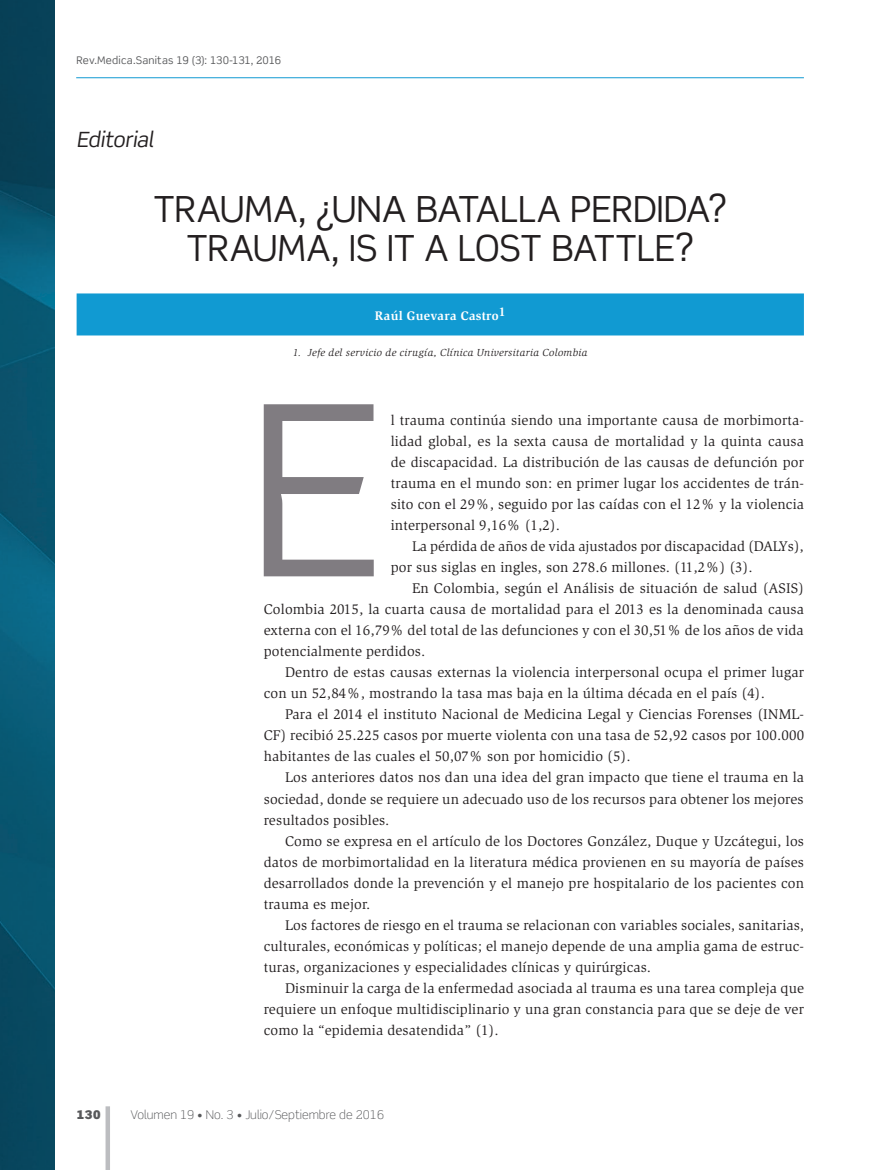
<style>
.page{position:relative;width:872px;height:1170px;background:#fff}
.page>*{position:absolute;margin:0;border:0;box-sizing:border-box;transform-origin:0 0}
.t1{font:36px/39px "Scene Std";letter-spacing:-.01em;color:#231f20;text-align:center}
.t2{font:italic 21px "Scene Std";letter-spacing:-.01em;color:#231f20}
.t3{font:14.4px/21px "Slimbach Std";letter-spacing:.01em;color:#231f20;text-align:justify}
.t4{font:700 12.75px "Slimbach Std";letter-spacing:.015em;color:#fff}
.t5{font:300 12px "Scene Std";color:#57585a}
.t6{font:900 12px "Scene Std";color:#57585a}
.t7{font:italic 10.5px "Slimbach Std";letter-spacing:.03em;color:#231f20}
.t8{font:10.5px "Scene Std";letter-spacing:.02em;color:#57585a}
.s1{font-style:inherit}
</style>
<div class="page">
<hr style="left:106px;top:1106px;width:4px;height:63px;background:#bcbdc0">
<hr style="left:76px;top:77px;width:728px;height:1px;background:#119ad2">
<img style="left:0;top:0;width:55px;height:1169px">
<div style="left:77px;top:293px;width:727px;height:42px;background:#119ad2"></div>
<svg style="left:264px;top:404px;width:110px;height:172px"></svg>
<p class="t8" style="left:77px;top:53px;width:206px">Rev.Medica.Sanitas <span class="s1">19 (3): 130-131, 2016</span></p>
<h2 class="t2" style="left:77px;top:127px;width:78px">Editorial</h2>
<h1 class="t1" style="left:153px;top:189px;width:575px">TRAUMA, ¿UNA BATALLA PERDIDA?<br>TRAUMA, IS IT A LOST BATTLE?</h1>
<p class="t4" style="left:375px;top:308px;width:132px">Raúl Guevara Castro1</p>
<p class="t7" style="left:293px;top:347px;width:296px">1. Jefe del servicio de cirugía, Clínica Universitaria Colombia</p>
<p class="t3" style="left:391px;top:410px;width:415px">l trauma continúa siendo una importante causa de morbimorta&shy;lidad global, es la sexta causa de mortalidad y la quinta causa de discapacidad. La distribución de las causas de defunción por trauma en el mundo son: en primer lugar los accidentes de trán&shy;sito con el 29%, seguido por las caídas con el 12% y la violencia interpersonal 9,16% (1,2).</p>
<p class="t3" style="left:391px;top:536px;width:414px;text-indent:21px">La pérdida de años de vida ajustados por discapacidad (DALYs), por sus siglas en ingles, son 278.6 millones. (11,2%) (3).</p>
<p class="t3" style="left:264px;top:578px;width:542px;text-indent:148px">En Colombia, según el Análisis de situación de salud (ASIS)<br>Colombia 2015, la cuarta causa de mortalidad para el 2013 es la denominada causa externa con el 16,79% del total de las defunciones y con el 30,51% de los años de vida potencialmente perdidos.</p>
<p class="t3" style="left:264px;top:662px;width:542px;text-indent:21px">Dentro de estas causas externas la violencia interpersonal ocupa el primer lugar con un 52,84%, mostrando la tasa mas baja en la última década en el país (4).</p>
<p class="t3" style="left:264px;top:704px;width:542px;text-indent:21px">Para el 2014 el instituto Nacional de Medicina Legal y Ciencias Forenses (INML-CF) recibió 25.225 casos por muerte violenta con una tasa de 52,92 casos por 100.000 habitantes de las cuales el 50,07% son por homicidio (5).</p>
<p class="t3" style="left:264px;top:767px;width:542px;text-indent:21px">Los anteriores datos nos dan una idea del gran impacto que tiene el trauma en la sociedad, donde se requiere un adecuado uso de los recursos para obtener los mejores resultados posibles.</p>
<p class="t3" style="left:264px;top:830px;width:542px;text-indent:21px">Como se expresa en el artículo de los Doctores González, Duque y Uzcátegui, los datos de morbimortalidad en la literatura médica provienen en su mayoría de países desarrollados donde la prevención y el manejo pre hospitalario de los pacientes con trauma es mejor.</p>
<p class="t3" style="left:264px;top:914px;width:542px;text-indent:21px">Los factores de riesgo en el trauma se relacionan con variables sociales, sanitarias, culturales, económicas y políticas; el manejo depende de una amplia gama de estruc&shy;turas, organizaciones y especialidades clínicas y quirúrgicas.</p>
<p class="t3" style="left:264px;top:977px;width:542px;text-indent:21px">Disminuir la carga de la enfermedad asociada al trauma es una tarea compleja que requiere un enfoque multidisciplinario y una gran constancia para que se deje de ver como la “epidemia desatendida” (1).</p>
<p class="t6" style="left:76px;top:1106px;width:26px">130</p>
<p class="t5" style="left:130px;top:1106px;width:255px">Volumen 19 • No. 3 • Julio/Septiembre de 2016</p>
</div>
